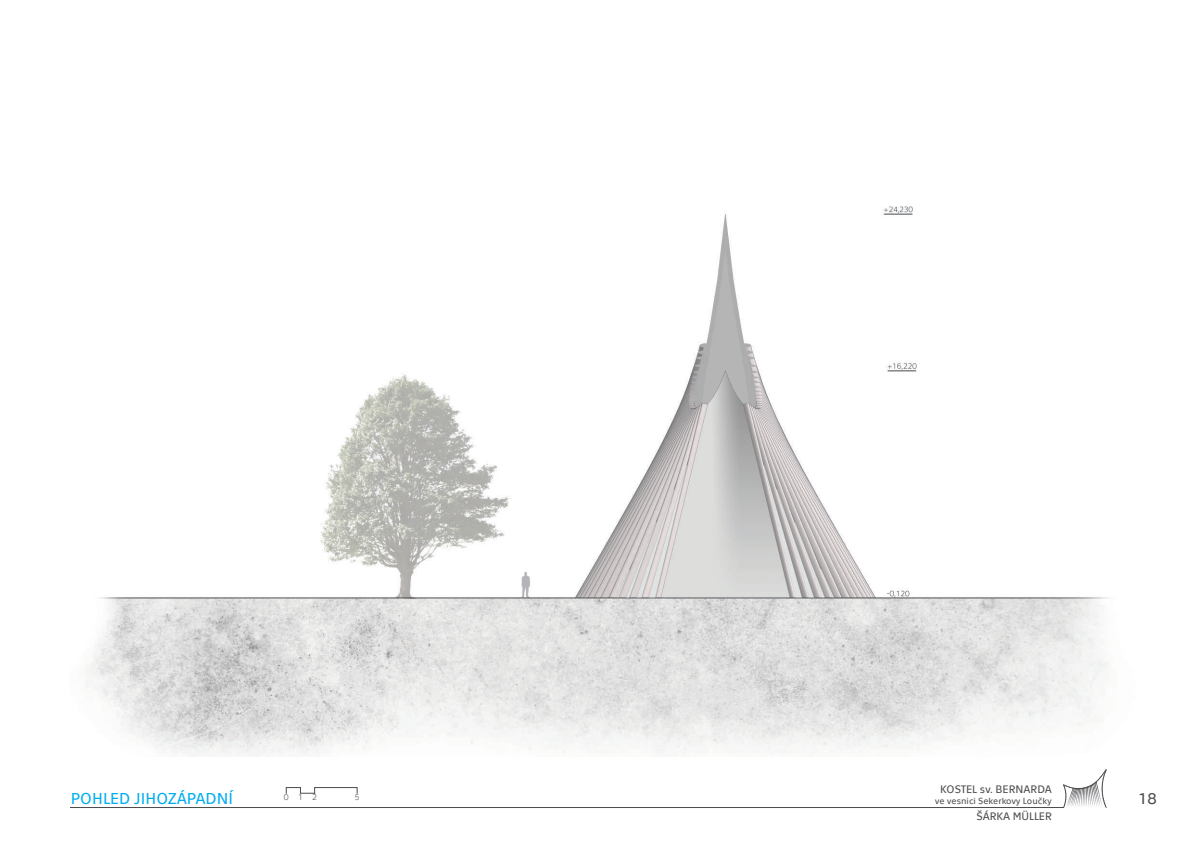
<style>
.page{position:relative;width:1191px;height:842px;background:#fff}
.page>*{position:absolute;margin:0;border:0;box-sizing:border-box;transform-origin:0 0}
.t1{font:16px "Technika";color:#00aeef}
.t2{font:16px "Technika";color:#4b4c4d}
.t3{font:11px "Technika";color:#4b4c4d}
.t4{font:9px "Technika";color:#4b4c4d}
.t5{font:300 8.5px "Technika";color:#4b4c4d}
</style>
<div class="page">
<img style="left:86px;top:206px;width:1023px;height:551px">
<hr style="left:71px;top:807px;width:992px;height:1px;background:#4b4c4d">
<svg style="left:1063px;top:769px;width:44px;height:39px"></svg>
<svg style="left:285px;top:787px;width:73px;height:7px"></svg>
<p class="t3" style="left:940px;top:781px;width:113px">KOSTEL sv. BERNARDA</p>
<h1 class="t1" style="left:71px;top:787px;width:164px">POHLED JIHOZÁPADNÍ</h1>
<p class="t4" style="left:935px;top:794px;width:119px">ve vesnici Sekerkovy Loučky</p>
<p class="t3" style="left:976px;top:808px;width:77px">ŠÁRKA MÜLLER</p>
<p class="t5" style="left:284px;top:792px;width:35px">012</p>
<p class="t5" style="left:355px;top:792px;width:6px">5</p>
<h1 class="t2" style="left:1138px;top:787px;width:20px">18</h1>
</div>
